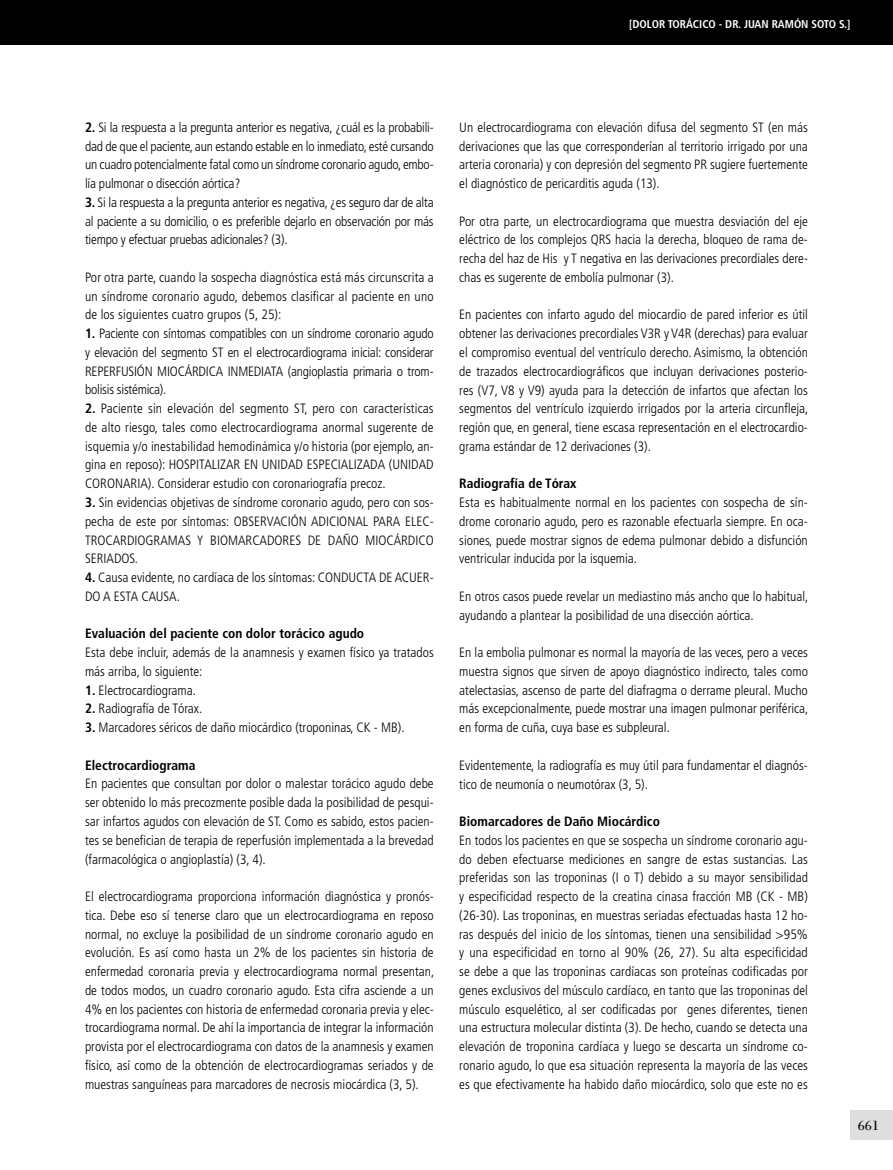
<style>
.page{position:relative;width:893px;height:1170px;background:#fff}
.page>*{position:absolute;margin:0;border:0;box-sizing:border-box;transform-origin:0 0}
.t1{font:19.5px "Filosofia Grand Caps";color:#000;scale:1.1 1}
.t2{font:300 condensed 13.5px/18.8px "Frutiger";color:#000;text-align:justify}
.t3{font:700 condensed 13.5px "Frutiger";color:#000}
.t4{font:700 condensed 11.25px "Frutiger";color:#fff}
.s1{font-weight:700}
</style>
<div class="page">
<div style="left:850px;top:1110px;width:43px;height:30px;background:#dfdedf"></div>
<div style="left:0;top:0;width:893px;height:44px;background:#000"></div>
<p class="t4" style="left:629px;top:17px;width:18px">[Dolor</p>
<p class="t4" style="left:668px;top:17px;width:7px">torácico</p>
<p class="t4" style="left:719px;top:17px;width:75px">- Dr. Juan Ramón</p>
<p class="t4" style="left:811px;top:17px;width:13px">Soto</p>
<p class="t4" style="left:839px;top:17px;width:13px">S.]</p>
<p class="t2" style="left:85px;top:118px;width:350px"><span class="s1">2.</span> Si la respuesta a la pregunta anterior es negativa, ¿cuál es la probabili&shy;dad de que el paciente, aun estando estable en lo inmediato, esté cursando un cuadro potencialmente fatal como un síndrome coronario agudo, embo&shy;lía pulmonar o disección aórtica?</p>
<p class="t2" style="left:85px;top:193px;width:350px"><span class="s1">3.</span> Si la respuesta a la pregunta anterior es negativa, ¿es seguro dar de alta al paciente a su domicilio, o es preferible dejarlo en observación por más tiempo y efectuar pruebas adicionales? (3).</p>
<p class="t2" style="left:85px;top:268px;width:350px">Por otra parte, cuando la sospecha diagnóstica está más circunscrita a un síndrome coronario agudo, debemos clasificar al paciente en uno de los siguientes cuatro grupos (5, 25):</p>
<p class="t2" style="left:85px;top:324px;width:350px"><span class="s1">1.</span> Paciente con síntomas compatibles con un síndrome coronario agudo y elevación del segmento ST en el electrocardiograma inicial: considerar REPERFUSIÓN MIOCÁRDICA INMEDIATA (angioplastia primaria o trom&shy;bolisis sistémica).</p>
<p class="t2" style="left:85px;top:399px;width:350px"><span class="s1">2.</span> Paciente sin elevación del segmento ST, pero con características de alto riesgo, tales como electrocardiograma anormal sugerente de isquemia y/o inestabilidad hemodinámica y/o historia (por ejemplo, an&shy;gina en reposo): HOSPITALIZAR EN UNIDAD ESPECIALIZADA (UNIDAD CORONARIA). Considerar estudio con coronariografía precoz.</p>
<p class="t2" style="left:85px;top:493px;width:350px"><span class="s1">3.</span> Sin evidencias objetivas de síndrome coronario agudo, pero con sos&shy;pecha de este por síntomas: OBSERVACIÓN ADICIONAL PARA ELEC-TROCARDIOGRAMAS Y BIOMARCADORES DE DAÑO MIOCÁRDICO SERIADOS.</p>
<p class="t2" style="left:85px;top:568px;width:350px"><span class="s1">4.</span> Causa evidente, no cardíaca de los síntomas: CONDUCTA DE ACUER-<br>DO A ESTA CAUSA.</p>
<p class="t3" style="left:85px;top:625px;width:281px">Evaluación del paciente con dolor torácico agudo</p>
<p class="t2" style="left:85px;top:643px;width:350px">Esta debe incluir, además de la anamnesis y examen físico ya tratados más arriba, lo siguiente:</p>
<p class="t2" style="left:85px;top:680px;width:113px"><span class="s1">1.</span> Electrocardiograma.</p>
<p class="t2" style="left:85px;top:699px;width:119px"><span class="s1">2.</span> Radiografía de Tórax.</p>
<p class="t2" style="left:85px;top:718px;width:321px"><span class="s1">3.</span> Marcadores séricos de daño miocárdico (troponinas, c k - mb).</p>
<p class="t3" style="left:85px;top:757px;width:112px">Electrocardiograma</p>
<p class="t2" style="left:85px;top:774px;width:350px">En pacientes que consultan por dolor o malestar torácico agudo debe ser obtenido lo más precozmente posible dada la posibilidad de pesqui&shy;sar infartos agudos con elevación de ST. Como es sabido, estos pacien&shy;tes se benefician de terapia de reperfusión implementada a la brevedad (farmacológica o angioplastía) (3, 4).</p>
<p class="t2" style="left:85px;top:887px;width:351px">El electrocardiograma proporciona información diagnóstica y pronós&shy;tica. Debe eso sí tenerse claro que un electrocardiograma en reposo normal, no excluye la posibilidad de un síndrome coronario agudo en evolución. Es así como hasta un 2% de los pacientes sin historia de enfermedad coronaria previa y electrocardiograma normal presentan, de todos modos, un cuadro coronario agudo. Esta cifra asciende a un 4% en los pacientes con historia de enfermedad coronaria previa y elec&shy;trocardiograma normal. De ahí la importancia de integrar la información provista por el electrocardiograma con datos de la anamnesis y examen físico, así como de la obtención de electrocardiogramas seriados y de muestras sanguíneas para marcadores de necrosis miocárdica (3, 5).</p>
<p class="t2" style="left:459px;top:118px;width:350px">Un electrocardiograma con elevación difusa del segmento ST (en más derivaciones que las que corresponderían al territorio irrigado por una arteria coronaria) y con depresión del segmento PR sugiere fuertemente el diagnóstico de pericarditis aguda (13).</p>
<p class="t2" style="left:459px;top:212px;width:350px">Por otra parte, un electrocardiograma que muestra desviación del eje eléctrico de los complejos QRS hacia la derecha, bloqueo de rama de&shy;recha del haz de His y T negativa en las derivaciones precordiales dere&shy;chas es sugerente de embolía pulmonar (3).</p>
<p class="t2" style="left:459px;top:305px;width:351px">En pacientes con infarto agudo del miocardio de pared inferior es útil obtener las derivaciones precordiales V3R y V4R (derechas) para evaluar el compromiso eventual del ventrículo derecho. Asimismo, la obtención de trazados electrocardiográficos que incluyan derivaciones posterio&shy;res (V7, V8 y V9) ayuda para la detección de infartos que afectan los segmentos del ventrículo izquierdo irrigados por la arteria circunfleja, región que, en general, tiene escasa representación en el electrocardio&shy;grama estándar de 12 derivaciones (3).</p>
<p class="t3" style="left:459px;top:475px;width:119px">Radiografía de Tórax</p>
<p class="t2" style="left:459px;top:493px;width:350px">Esta es habitualmente normal en los pacientes con sospecha de sín&shy;drome coronario agudo, pero es razonable efectuarla siempre. En oca&shy;siones, puede mostrar signos de edema pulmonar debido a disfunción ventricular inducida por la isquemia.</p>
<p class="t2" style="left:459px;top:587px;width:351px">En otros casos puede revelar un mediastino más ancho que lo habitual, ayudando a plantear la posibilidad de una disección aórtica.</p>
<p class="t2" style="left:459px;top:643px;width:351px">En la embolia pulmonar es normal la mayoría de las veces, pero a veces muestra signos que sirven de apoyo diagnóstico indirecto, tales como atelectasias, ascenso de parte del diafragma o derrame pleural. Mucho más excepcionalmente, puede mostrar una imagen pulmonar periférica, en forma de cuña, cuya base es subpleural.</p>
<p class="t2" style="left:459px;top:755px;width:350px">Evidentemente, la radiografía es muy útil para fundamentar el diagnós&shy;tico de neumonía o neumotórax (3, 5).</p>
<p class="t3" style="left:459px;top:813px;width:202px">Biomarcadores de Daño Miocárdico</p>
<p class="t2" style="left:459px;top:830px;width:350px">En todos los pacientes en que se sospecha un síndrome coronario agu&shy;do deben efectuarse mediciones en sangre de estas sustancias. Las preferidas son las troponinas (I o T) debido a su mayor sensibilidad y especificidad respecto de la creatina cinasa fracción MB (CK - MB) (26-30). Las troponinas, en muestras seriadas efectuadas hasta 12 ho&shy;ras después del inicio de los síntomas, tienen una sensibilidad &gt;95% y una especificidad en torno al 90% (26, 27). Su alta especificidad se debe a que las troponinas cardíacas son proteínas codificadas por genes exclusivos del músculo cardíaco, en tanto que las troponinas del músculo esquelético, al ser codificadas por genes diferentes, tienen una estructura molecular distinta (3). De hecho, cuando se detecta una elevación de troponina cardíaca y luego se descarta un síndrome co&shy;ronario agudo, lo que esa situación representa la mayoría de las veces es que efectivamente ha habido daño miocárdico, solo que este no es</p>
<h1 class="t1" style="left:857px;top:1113px;width:22px">661</h1>
</div>
